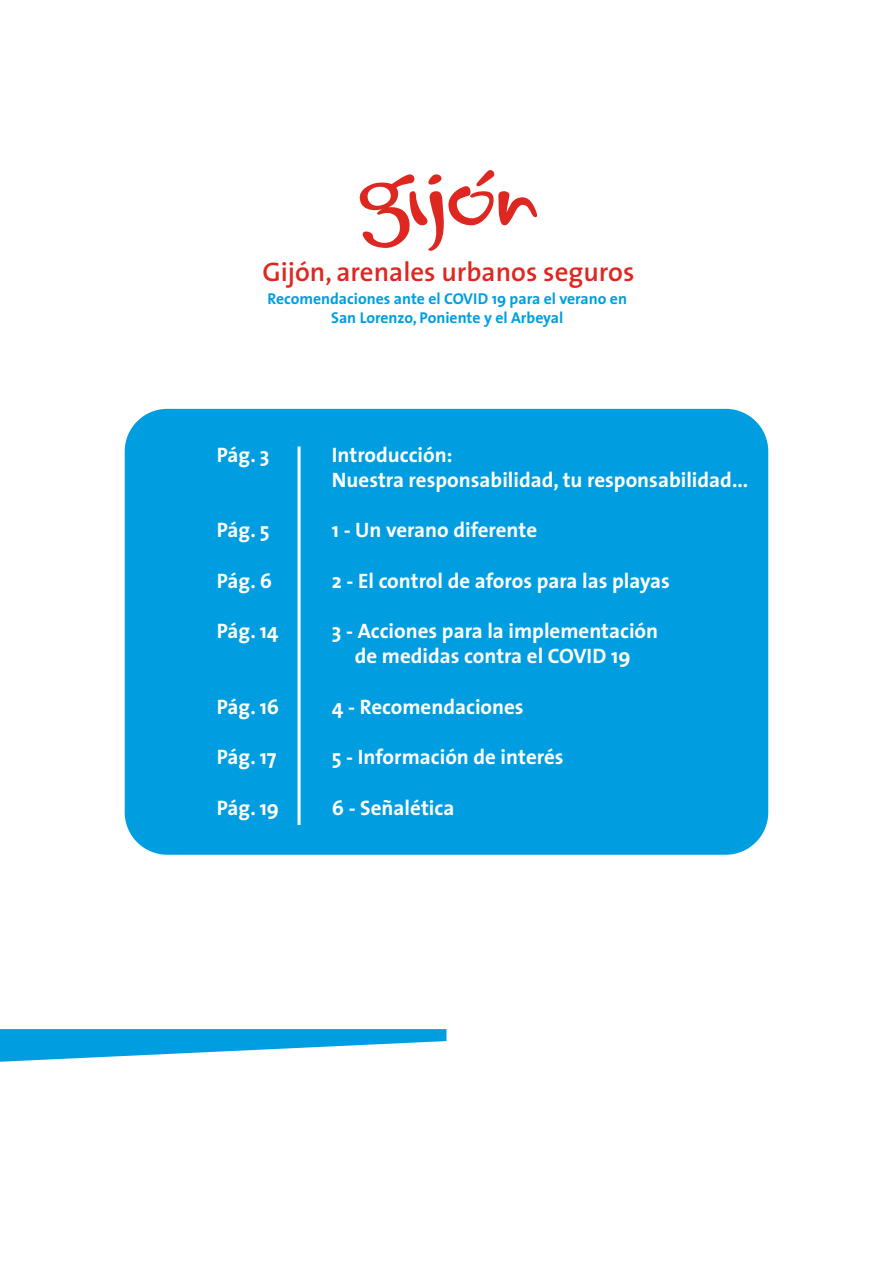
<style>
.page{position:relative;width:893px;height:1263px;background:#fff}
.page>*{position:absolute;margin:0;border:0;box-sizing:border-box;transform-origin:0 0}
.t1{font:600 27px "The Sans";color:#de2721}
.t2{font:700 21px/25.2px "The Sans";color:#fff}
.t3{font:700 15.75px/18.9px "The Sans";color:#009ee0;text-align:center}
</style>
<div class="page">
<div style="left:125px;top:409px;width:643px;height:446px;background:#009ee0;border-radius:43px"></div>
<svg style="left:0;top:1029px;width:446px;height:33px"></svg>
<svg style="left:359px;top:170px;width:178px;height:81px"></svg>
<hr style="left:298px;top:446px;width:3px;height:379px;background:#fff">
<p class="t1" style="left:262px;top:249px;width:373px">Gijón, arenales urbanos seguros</p>
<p class="t3" style="left:267px;top:289px;width:361px">Recomendaciones ante el COVID 19 para el verano en<br>San Lorenzo, Poniente y el Arbeyal</p>
<p class="t2" style="left:217px;top:441px;width:54px">Pág. 3</p>
<p class="t2" style="left:217px;top:517px;width:54px">Pág. 5</p>
<p class="t2" style="left:217px;top:567px;width:57px">Pág. 6</p>
<p class="t2" style="left:217px;top:618px;width:63px">Pág. 14</p>
<p class="t2" style="left:217px;top:693px;width:64px">Pág. 16</p>
<p class="t2" style="left:217px;top:744px;width:61px">Pág. 17</p>
<p class="t2" style="left:217px;top:794px;width:64px">Pág. 19</p>
<p class="t2" style="left:332px;top:441px;width:418px">Introducción:<br>Nuestra responsabilidad, tu responsabilidad...</p>
<p class="t2" style="left:332px;top:517px;width:207px">1 - Un verano diferente</p>
<p class="t2" style="left:332px;top:567px;width:339px">2 - El control de aforos para las playas</p>
<p class="t2" style="left:332px;top:618px;width:328px;text-align:center">3 - Acciones para la implementación de medidas contra el COVID 19</p>
<p class="t2" style="left:332px;top:693px;width:193px">4 - Recomendaciones</p>
<p class="t2" style="left:332px;top:744px;width:233px">5 - Información de interés</p>
<p class="t2" style="left:332px;top:794px;width:124px">6 - Señalética</p>
</div>
